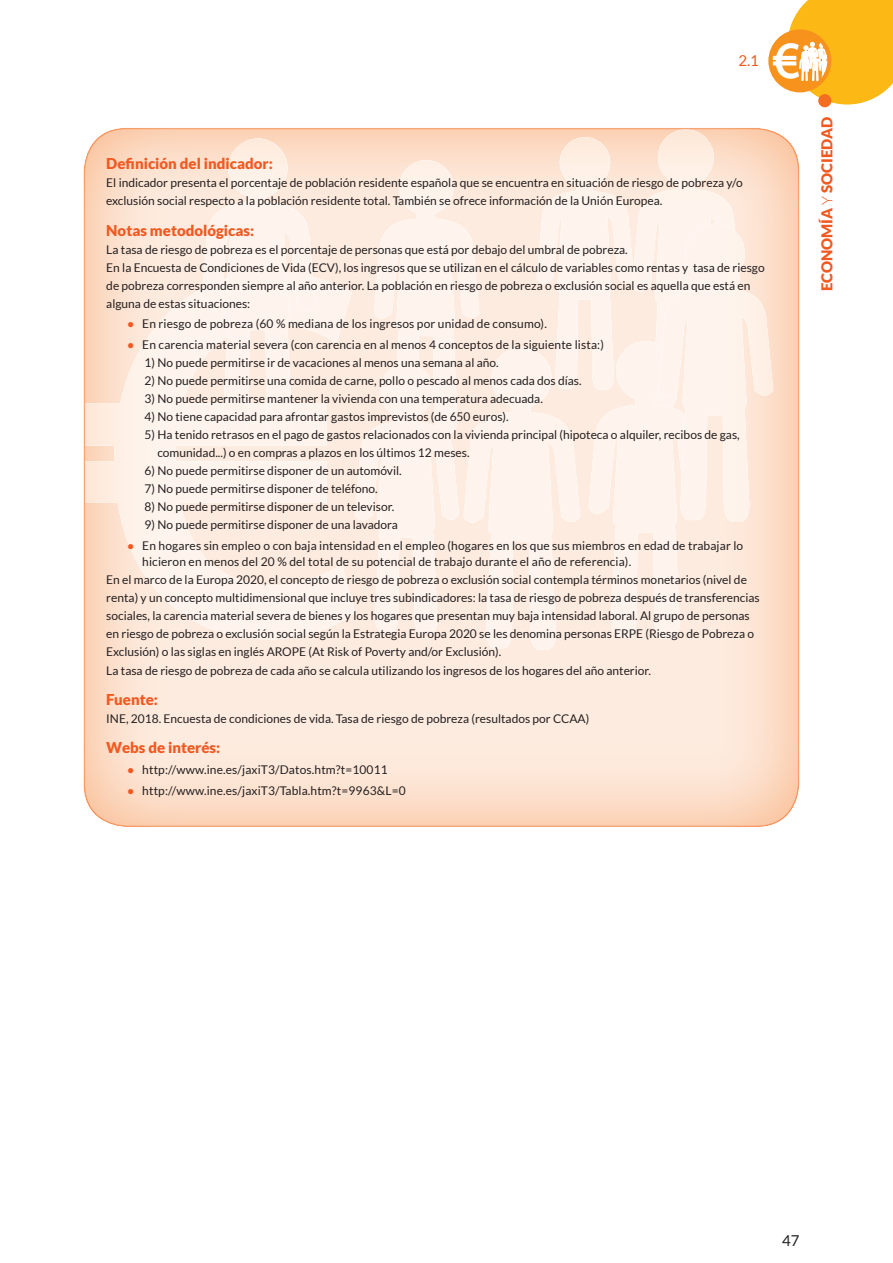
<style>
.page{position:relative;width:893px;height:1263px;background:#fff}
.page>*{position:absolute;margin:0;border:0;box-sizing:border-box;transform-origin:0 0}
.Titulo_cuadro{font:900 15px "Lato";color:#f15921}
.t1{font:15px "Lato";color:#f15921}
.t2{font:15px "Lato";color:#231f20}
.texto_cuadro{font:12px/18px "Lato";color:#231f20}
.s1{font-family:"Arial";color:#f15921}
.s2{font-weight:300}
</style>
<div class="page">
<div style="left:818px;top:94px;width:13px;height:13px;background:#f36e21;border-radius:50%"></div>
<svg style="left:768px;top:29px;width:63px;height:63px"></svg>
<svg style="left:773px;top:0;width:120px;height:105px"></svg>
<div style="left:70px;top:118px;width:743px;height:711px;background:#fff;opacity:.75"></div>
<p class="t1" style="left:738px;top:53px;width:22px">2.1</p>
<p class="Titulo_cuadro" style="left:106px;top:155px;width:168px">Definición del indicador:</p>
<p class="texto_cuadro" style="left:106px;top:174px;width:638px">El indicador presenta el porcentaje de población residente española que se encuentra en situación de riesgo de pobreza y/o exclusión social respecto a la población residente total. También se ofrece información de la Unión Europea.</p>
<p class="Titulo_cuadro" style="left:106px;top:221px;width:150px">Notas metodológicas:</p>
<p class="texto_cuadro" style="left:106px;top:240px;width:523px">La tasa de riesgo de pobreza es el porcentaje de personas que está por debajo del umbral de pobreza.</p>
<p class="texto_cuadro" style="left:106px;top:258px;width:660px">En la Encuesta de Condiciones de Vida (ECV), los ingresos que se utilizan en el cálculo de variables como rentas y tasa de riesgo de pobreza corresponden siempre al año anterior. La población en riesgo de pobreza o exclusión social es aquella que está en alguna de estas situaciones:</p>
<p class="texto_cuadro" style="left:127px;top:315px;width:421px"><span class="s1">●</span> En riesgo de pobreza (60 % mediana de los ingresos por unidad de consumo).</p>
<p class="texto_cuadro" style="left:127px;top:336px;width:478px"><span class="s1">●</span> En carencia material severa (con carencia en al menos 4 conceptos de la siguiente lista:)</p>
<p class="texto_cuadro" style="left:145px;top:354px;width:356px">1) No puede permitirse ir de vacaciones al menos una semana al año.</p>
<p class="texto_cuadro" style="left:145px;top:372px;width:439px">2) No puede permitirse una comida de carne, pollo o pescado al menos cada dos días.</p>
<p class="texto_cuadro" style="left:145px;top:390px;width:400px">3) No puede permitirse mantener la vivienda con una temperatura adecuada.</p>
<p class="texto_cuadro" style="left:145px;top:408px;width:366px">4) No tiene capacidad para afrontar gastos imprevistos (de 650 euros).</p>
<p class="texto_cuadro" style="left:157px;top:426px;width:584px;text-indent:-13px">5) Ha tenido retrasos en el pago de gastos relacionados con la vivienda principal (hipoteca o alquiler, recibos de gas, comunidad...) o en compras a plazos en los últimos 12 meses.</p>
<p class="texto_cuadro" style="left:145px;top:462px;width:259px">6) No puede permitirse disponer de un automóvil.</p>
<p class="texto_cuadro" style="left:145px;top:480px;width:235px">7) No puede permitirse disponer de teléfono.</p>
<p class="texto_cuadro" style="left:145px;top:498px;width:251px">8) No puede permitirse disponer de un televisor.</p>
<p class="texto_cuadro" style="left:145px;top:516px;width:255px">9) No puede permitirse disponer de una lavadora</p>
<p class="texto_cuadro" style="left:142px;top:537px;width:602px;line-height:16.5px;text-indent:-15px"><span class="s1">●</span> En hogares sin empleo o con baja intensidad en el empleo (hogares en los que sus miembros en edad de trabajar lo hicieron en menos del 20 % del total de su potencial de trabajo durante el año de referencia).</p>
<p class="texto_cuadro" style="left:106px;top:571px;width:655px">En el marco de la Europa 2020, el concepto de riesgo de pobreza o exclusión social contempla términos monetarios (nivel de renta) y un concepto multidimensional que incluye tres subindicadores: la tasa de riesgo de pobreza después de transferencias sociales, la carencia material severa de bienes y los hogares que presentan muy baja intensidad laboral. Al grupo de personas en riesgo de pobreza o exclusión social según la Estrategia Europa 2020 se les denomina personas ERPE (Riesgo de Pobreza o Exclusión) o las siglas en inglés AROPE (At Risk of Poverty and/or Exclusión).</p>
<p class="texto_cuadro" style="left:106px;top:661px;width:546px">La tasa de riesgo de pobreza de cada año se calcula utilizando los ingresos de los hogares del año anterior.</p>
<p class="Titulo_cuadro" style="left:106px;top:690px;width:53px">Fuente:</p>
<p class="texto_cuadro" style="left:106px;top:709px;width:485px">INE, 2018. Encuesta de condiciones de vida. Tasa de riesgo de pobreza (resultados por CCAA)</p>
<p class="Titulo_cuadro" style="left:106px;top:739px;width:116px">Webs de interés:</p>
<p class="texto_cuadro" style="left:127px;top:760px;width:262px"><span class="s1">●</span> http://www.ine.es/jaxiT3/Datos.htm?t=10011</p>
<p class="texto_cuadro" style="left:127px;top:781px;width:280px"><span class="s1">●</span> http://www.ine.es/jaxiT3/Tabla.htm?t=9963&amp;L=0</p>
<p class="Titulo_cuadro" style="left:818px;top:291px;width:176px;rotate:-90deg">ECONOMÍA <span class="s2">Y</span> SOCIEDAD</p>
<p class="t2" style="left:782px;top:1232px;width:19px">47</p>
</div>
